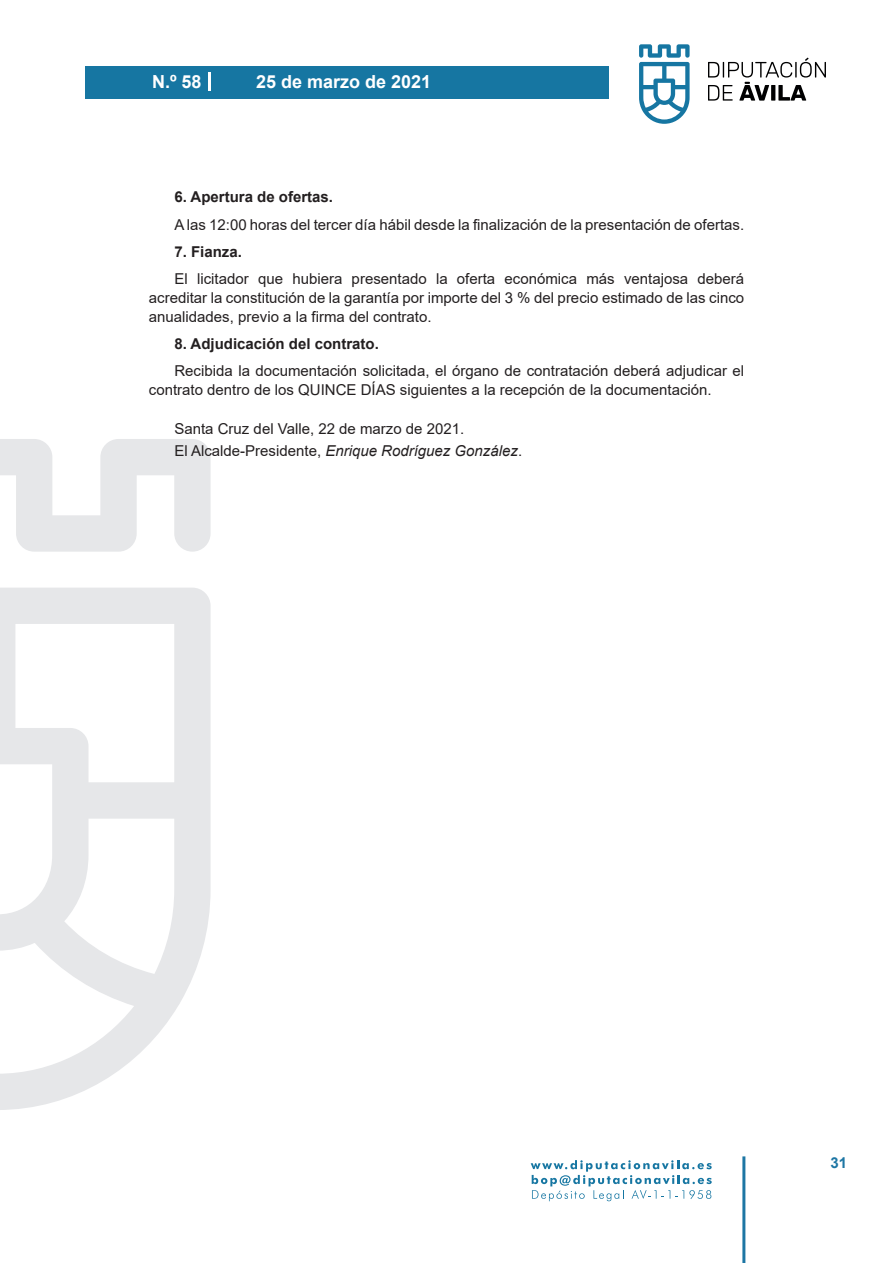
<style>
.page{position:relative;width:893px;height:1263px;background:#fff}
.page>*{position:absolute;margin:0;border:0;box-sizing:border-box;transform-origin:0 0}
.t1{font:700 18px "Arial";color:#fff}
.t2{font:15px/18.8px "Arial";color:#231f20}
.t3{font:700 15px "Arial";color:#231f20}
.t4{font:700 15px "Arial";color:#1d76a4}
.s1{font-style:italic}
</style>
<div class="page">
<svg style="left:531px;top:1160px;width:181px;height:41px"></svg>
<div style="left:85px;top:66px;width:523px;height:33px;background:#1676a2"></div>
<svg style="left:639px;top:44px;width:51px;height:80px"></svg>
<svg style="left:708px;top:58px;width:118px;height:43px"></svg>
<hr style="left:742px;top:1156px;width:3px;height:107px;background:#1d76a4">
<svg style="left:208px;top:72px;width:2px;height:18px"></svg>
<svg style="left:0;top:439px;width:211px;height:671px"></svg>
<p class="t1" style="left:152px;top:69px;width:51px">N.º 58</p>
<p class="t1" style="left:256px;top:69px;width:177px">25 de marzo de 2021</p>
<p class="t3" style="left:174px;top:187px;width:160px">6. Apertura de ofertas.</p>
<p class="t2" style="left:174px;top:215px;width:571px">A las 12:00 horas del tercer día hábil desde la finalización de la presentación de ofertas.</p>
<p class="t3" style="left:174px;top:241px;width:69px">7. Fianza.</p>
<p class="t2" style="left:149px;top:269px;width:597px;text-align:justify;text-indent:26px">El licitador que hubiera presentado la oferta económica más ventajosa deberá acreditar la constitución de la garantía por importe del 3 % del precio estimado de las cinco anualidades, previo a la firma del contrato.</p>
<p class="t3" style="left:174px;top:333px;width:206px">8. Adjudicación del contrato.</p>
<p class="t2" style="left:149px;top:361px;width:597px;text-indent:26px">Recibida la documentación solicitada, el órgano de contratación deberá adjudicar el contrato dentro de los QUINCE DÍAS siguientes a la recepción de la documentación.</p>
<p class="t2" style="left:174px;top:418px;width:349px;line-height:22.2px">Santa Cruz del Valle, 22 de marzo de 2021.<br>El Alcalde-Presidente, <span class="s1">Enrique Rodríguez González</span>.</p>
<p class="t4" style="left:831px;top:1152px;width:18px">31</p>
</div>
